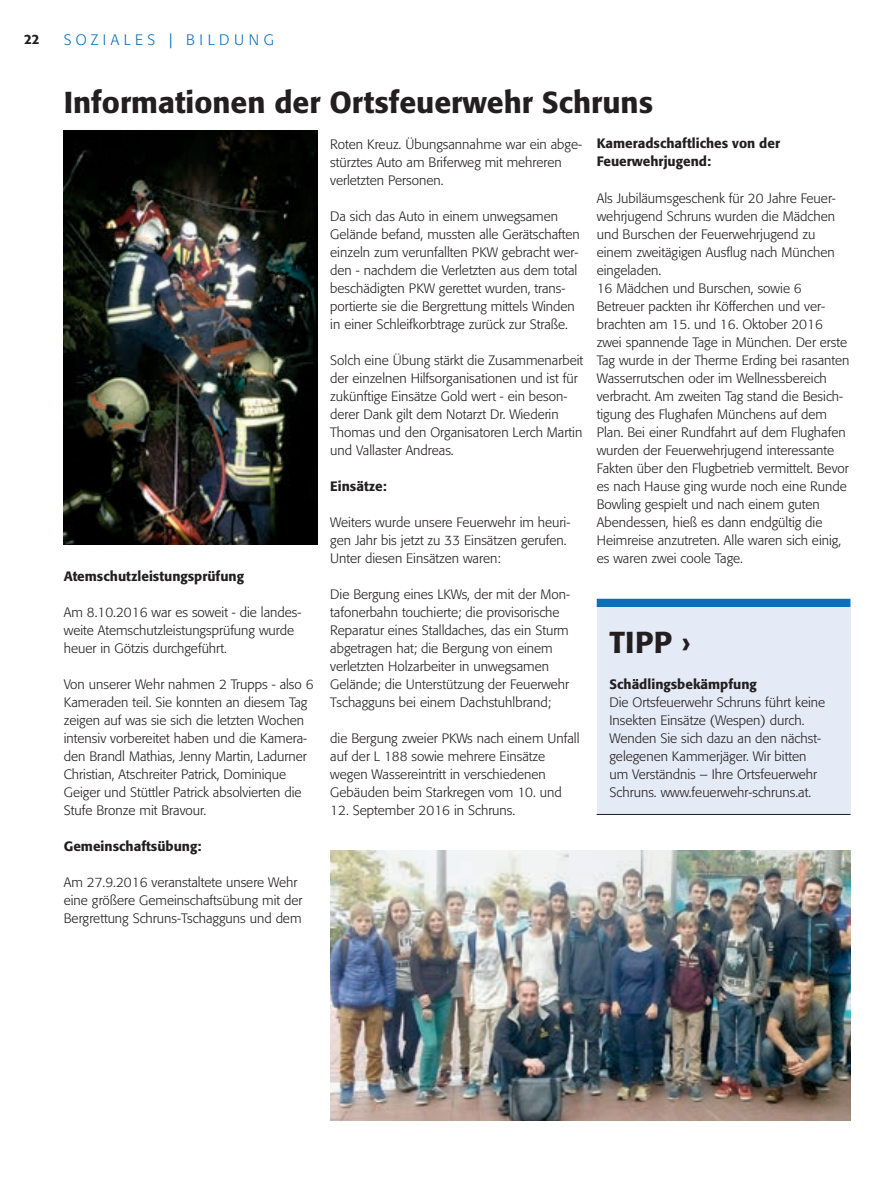
<style>
.page{position:relative;width:893px;height:1191px;background:#fff}
.page>*{position:absolute;margin:0;border:0;box-sizing:border-box;transform-origin:0 0}
.t1{font:500 30px "Formata";color:#231f20}
.t2{font:300 15px "Formata";letter-spacing:.3em;color:#0970b9}
.t3{font:300 13.5px/18px "Formata";color:#231f20}
.t4{font:500 13.5px/18px "Formata";color:#231f20}
</style>
<div class="page">
<img style="left:330px;top:851px;width:520px;height:270px">
<img style="left:64px;top:131px;width:253px;height:414px">
<div style="left:597px;top:599px;width:253px;height:8px;background:#0970b9"></div>
<div style="left:597px;top:607px;width:253px;height:208px;background:#e5ebf6"></div>
<hr style="left:597px;top:814px;width:253px;height:1px;background:#231f20">
<p class="t4" style="left:24px;top:30px;width:17px">22</p>
<p class="t2" style="left:64px;top:31px;width:212px">SOZIALES | BILDUNG</p>
<h1 class="t1" style="left:64px;top:84px;width:591px">Informationen der Ortsfeuerwehr Schruns</h1>
<p class="t4" style="left:64px;top:567px;width:182px">Atemschutzleistungsprüfung</p>
<p class="t3" style="left:64px;top:603px;width:239px">Am 8.10.2016 war es soweit - die landes&shy;weite Atemschutzleistungsprüfung wurde heuer in Götzis durchgeführt.</p>
<p class="t3" style="left:64px;top:675px;width:251px">Von unserer Wehr nahmen 2 Trupps - also 6<br>Kameraden teil. Sie konnten an diesem Tag zeigen auf was sie sich die letzten Wochen intensiv vorbereitet haben und die Kamera&shy;den Brandl Mathias, Jenny Martin, Ladurner Christian, Atschreiter Patrick, Dominique Geiger und Stüttler Patrick absolvierten die Stufe Bronze mit Bravour.</p>
<p class="t4" style="left:64px;top:837px;width:139px">Gemeinschaftsübung:</p>
<p class="t3" style="left:64px;top:873px;width:240px">Am 27.9.2016 veranstaltete unsere Wehr eine größere Gemeinschaftsübung mit der<br>Bergrettung Schruns-Tschagguns und dem</p>
<p class="t3" style="left:330px;top:135px;width:253px">Roten Kreuz. Übungsannahme war ein abge&shy;stürztes Auto am Briferweg mit mehreren verletzten Personen.</p>
<p class="t3" style="left:330px;top:207px;width:251px">Da sich das Auto in einem unwegsamen Gelände befand, mussten alle Gerätschaften einzeln zum verunfallten PKW gebracht wer&shy;den - nachdem die Verletzten aus dem total beschädigten PKW gerettet wurden, trans&shy;portierte sie die Bergrettung mittels Winden in einer Schleifkorbtrage zurück zur Straße.</p>
<p class="t3" style="left:330px;top:351px;width:254px">Solch eine Übung stärkt die Zusammenarbeit der einzelnen Hilfsorganisationen und ist für zukünftige Einsätze Gold wert - ein beson&shy;derer Dank gilt dem Notarzt Dr. Wiederin Thomas und den Organisatoren Lerch Martin und Vallaster Andreas.</p>
<p class="t4" style="left:330px;top:477px;width:58px">Einsätze:</p>
<p class="t3" style="left:330px;top:513px;width:242px">Weiters wurde unsere Feuerwehr im heuri&shy;gen Jahr bis jetzt zu 33 Einsätzen gerufen.<br>Unter diesen Einsätzen waren:</p>
<p class="t3" style="left:330px;top:585px;width:241px">Die Bergung eines LKWs, der mit der Mon&shy;tafonerbahn touchierte; die provisorische Reparatur eines Stalldaches, das ein Sturm abgetragen hat; die Bergung von einem verletzten Holzarbeiter in unwegsamen Gelände; die Unterstützung der Feuerwehr Tschagguns bei einem Dachstuhlbrand;</p>
<p class="t3" style="left:330px;top:729px;width:251px">die Bergung zweier PKWs nach einem Unfall auf der L 188 sowie mehrere Einsätze wegen Wassereintritt in verschiedenen Gebäuden beim Starkregen vom 10. und</p>
<p class="t3" style="left:330px;top:801px;width:187px">12. September 2016 in Schruns.</p>
<p class="t4" style="left:597px;top:135px;width:185px">Kameradschaftliches von der<br>Feuerwehrjugend:</p>
<p class="t3" style="left:597px;top:189px;width:254px">Als Jubiläumsgeschenk für 20 Jahre Feuer&shy;wehrjugend Schruns wurden die Mädchen und Burschen der Feuerwehrjugend zu einem zweitägigen Ausflug nach München eingeladen.<br>16 Mädchen und Burschen, sowie 6<br>Betreuer packten ihr Köfferchen und ver&shy;brachten am 15. und 16. Oktober 2016 zwei spannende Tage in München. Der erste Tag wurde in der Therme Erding bei rasanten Wasserrutschen oder im Wellnessbereich verbracht. Am zweiten Tag stand die Besich&shy;tigung des Flughafen Münchens auf dem Plan. Bei einer Rundfahrt auf dem Flughafen wurden der Feuerwehrjugend interessante Fakten über den Flugbetrieb vermittelt. Bevor es nach Hause ging wurde noch eine Runde Bowling gespielt und nach einem guten Abendessen, hieß es dann endgültig die Heimreise anzutreten. Alle waren sich einig, es waren zwei coole Tage.</p>
<h1 class="t1" style="left:609px;top:624px;width:83px">TIPP ›</h1>
<p class="t4" style="left:609px;top:675px;width:149px">Schädlingsbekämpfung</p>
<p class="t3" style="left:609px;top:693px;width:217px">Die Ortsfeuerwehr Schruns führt keine Insekten Einsätze (Wespen) durch.<br>Wenden Sie sich dazu an den nächst&shy;gelegenen Kammerjäger. Wir bitten um Verständnis – Ihre Ortsfeuerwehr Schruns. www.feuerwehr-schruns.at.</p>
</div>
